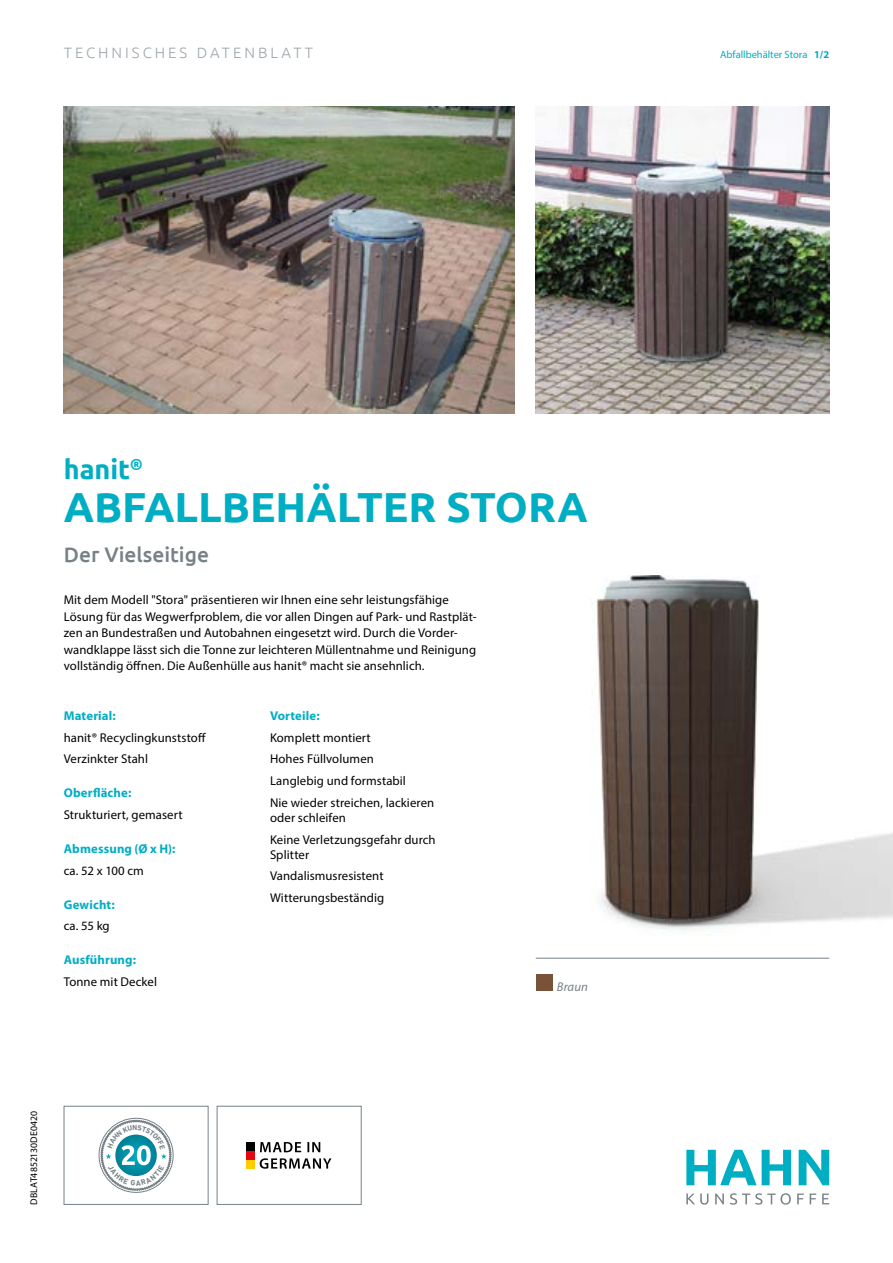
<style>
.page{position:relative;width:893px;height:1263px;background:#fff}
.page>*{position:absolute;margin:0;border:0;box-sizing:border-box;transform-origin:0 0}
.t1{font:700 42px "Ubuntu";color:#00aec3}
.t2{font:700 27px "Ubuntu";color:#00aec3}
.t3{font:500 21px "Ubuntu";color:#778186}
.t4{font:300 15px "Ubuntu";letter-spacing:.2em;color:#a0a8ad}
.t5{font:12.75px/21.8px "Myriad Pro";letter-spacing:.005em;color:#000}
.t6{font:700 12.75px "Myriad Pro";letter-spacing:.01em;color:#00aec3}
.t7{font:italic 12.75px "Myriad Pro";letter-spacing:.005em;color:#778186}
.t8{font:10.5px "Myriad Pro";color:#00aec3}
.t9{font:9.75px "Myriad Pro";letter-spacing:.01em;color:#000}
.s1{font-weight:700}
</style>
<div class="page">
<img style="left:595px;top:576px;width:298px;height:355px">
<img style="left:64px;top:107px;width:450px;height:306px">
<hr style="left:536px;top:958px;width:293px;height:1px;background:#778186">
<div style="left:536px;top:974px;width:16px;height:17px;background:#785337"></div>
<img style="left:536px;top:106px;width:293px;height:307px">
<svg style="left:762px;top:1150px;width:29px;height:35px"></svg>
<svg style="left:799px;top:1150px;width:30px;height:35px"></svg>
<svg style="left:686px;top:1193px;width:143px;height:11px"></svg>
<svg style="left:686px;top:1150px;width:70px;height:35px"></svg>
<div style="left:64px;top:1106px;width:144px;height:98px;border:1px solid #778186"></div>
<div style="left:217px;top:1106px;width:144px;height:98px;border:1px solid #778186"></div>
<div style="left:247px;top:1142px;width:8px;height:8px;background:#000"></div>
<div style="left:247px;top:1151px;width:8px;height:8px;background:#e30613"></div>
<div style="left:247px;top:1160px;width:8px;height:8px;background:#fc0"></div>
<svg style="left:260px;top:1158px;width:71px;height:11px"></svg>
<svg style="left:260px;top:1142px;width:60px;height:10px"></svg>
<svg style="left:101px;top:1120px;width:70px;height:71px"></svg>
<p class="t4" style="left:64px;top:44px;width:251px">TECHNISCHES DATENBLATT</p>
<p class="t8" style="left:720px;top:48px;width:110px">Abfallbehälter Stora <span class="s1">1/2</span></p>
<h2 class="t2" style="left:64px;top:453px;width:81px">hanit<sup>®</sup></h2>
<h1 class="t1" style="left:64px;top:482px;width:525px">ABFALLBEHÄLTER STORA</h1>
<h3 class="t3" style="left:64px;top:541px;width:147px">Der Vielseitige</h3>
<p class="t5" style="left:64px;top:592px;width:414px;line-height:16.5px">Mit dem Modell "Stora" präsentieren wir Ihnen eine sehr leistungsfähige Lösung für das Wegwerfproblem, die vor allen Dingen auf Park- und Rastplät&shy;zen an Bundestraßen und Autobahnen eingesetzt wird. Durch die Vorder&shy;wandklappe lässt sich die Tonne zur leichteren Müllentnahme und Reinigung vollständig öffnen. Die Außenhülle aus hanit® macht sie ansehnlich.</p>
<p class="t6" style="left:64px;top:708px;width:53px">Material:</p>
<p class="t5" style="left:64px;top:726px;width:144px">hanit® Recyclingkunststoff<br>Verzinkter Stahl</p>
<p class="t6" style="left:64px;top:786px;width:69px">Oberfläche:</p>
<p class="t5" style="left:64px;top:803px;width:120px">Strukturiert, gemasert</p>
<p class="t6" style="left:64px;top:841px;width:113px">Abmessung (Ø x H):</p>
<p class="t5" style="left:64px;top:859px;width:82px">ca. 52 x 100 cm</p>
<p class="t6" style="left:64px;top:897px;width:52px">Gewicht:</p>
<p class="t5" style="left:64px;top:915px;width:47px">ca. 55 kg</p>
<p class="t6" style="left:64px;top:953px;width:74px">Ausführung:</p>
<p class="t5" style="left:64px;top:971px;width:95px">Tonne mit Deckel</p>
<p class="t6" style="left:270px;top:708px;width:51px">Vorteile:</p>
<p class="t5" style="left:270px;top:726px;width:166px">Komplett montiert<br>Hohes Füllvolumen<br>Langlebig und formstabil<br>Nie wieder streichen, lackieren</p>
<p class="t5" style="left:270px;top:806px;width:167px">oder schleifen<br>Keine Verletzungsgefahr durch</p>
<p class="t5" style="left:270px;top:843px;width:116px">Splitter<br>Vandalismusresistent<br>Witterungsbeständig</p>
<p class="t7" style="left:557px;top:978px;width:32px">Braun</p>
<p class="t9" style="left:28px;top:1205px;width:95px;rotate:-90deg">DBLAT4852130DE0420</p>
</div>
